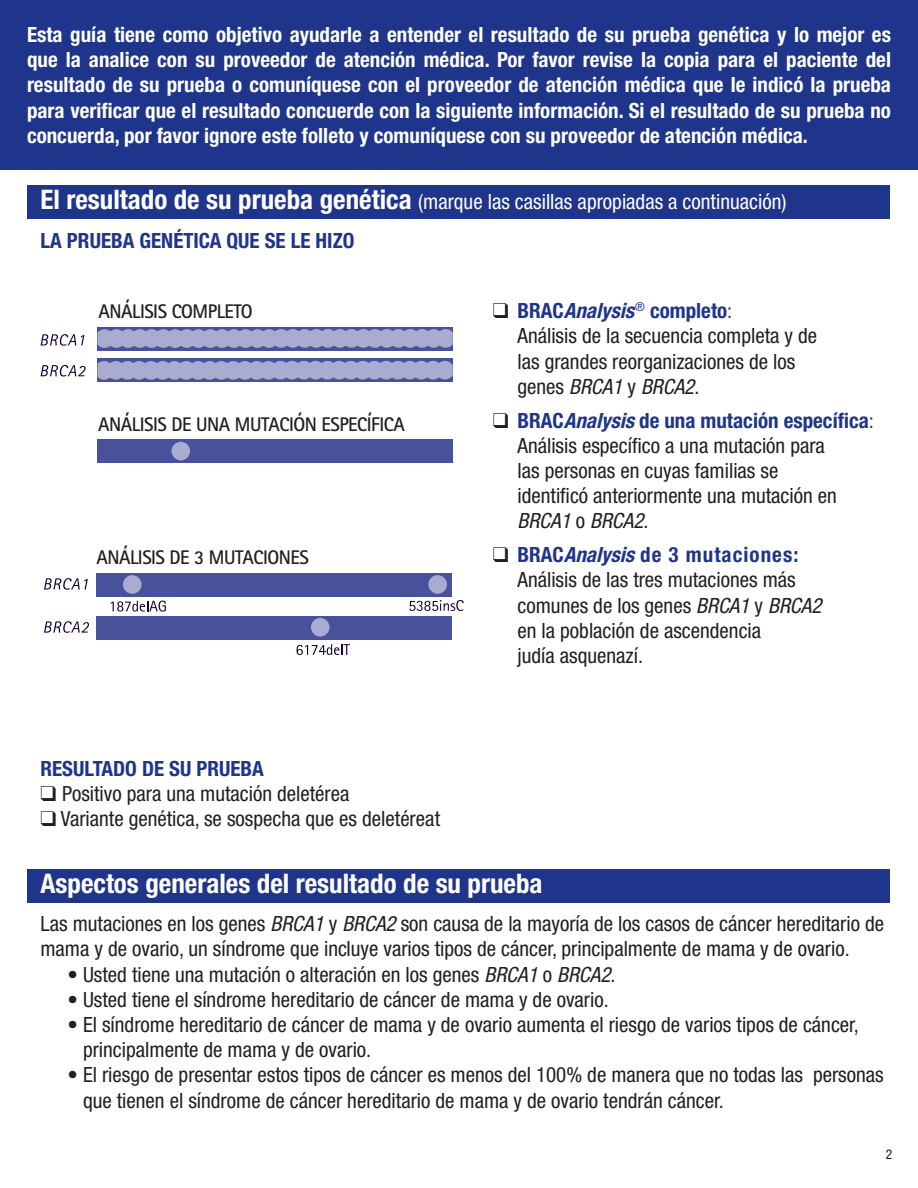
<style>
.page{position:relative;width:918px;height:1188px;background:#fff}
.page>*{position:absolute;margin:0;border:0;box-sizing:border-box;transform-origin:0 0}
.t1{font:700 condensed 27px "Helvetica Neue LT Std";color:#fff}
.t2{font:condensed 21px/25.2px "Helvetica Neue LT Std";color:#231f20}
.t3{font:700 condensed 21px/25.2px "Helvetica Neue LT Std";color:#fff;text-align:justify}
.t4{font:condensed 21px/38.7px "Helvetica Neue LT Std";color:#fff}
.t5{font:700 condensed 21px "Helvetica Neue LT Std";color:#1e358b}
.t6{font:700 19.8px "Rotis Sans Serif";letter-spacing:-.025em;color:#231f20;scale:.95 1}
.t7{font:condensed 13.5px "Helvetica Neue LT Std";color:#231f20}
.s1{font-weight:700;font-size:27px}
.s2{font-weight:700;color:#1e358b}
.s3{font-weight:700;font-style:italic;color:#1e358b}
.s4{color:#1e358b}
.s5{font-style:italic}
</style>
<div class="page">
<div style="left:28px;top:869px;width:862px;height:34px;background:#1e358b"></div>
<div style="left:28px;top:185px;width:862px;height:34px;background:#1e358b"></div>
<div style="left:0;top:0;width:918px;height:170px;background:#1e358b"></div>
<div style="left:97px;top:327px;width:356px;height:24px;background:#48529b"></div>
<div style="left:119px;top:329px;width:18px;height:19px;background:#aaabd1;border-radius:50%"></div>
<div style="left:142px;top:329px;width:19px;height:19px;background:#aaabd1;border-radius:50%"></div>
<div style="left:166px;top:329px;width:19px;height:19px;background:#aaabd1;border-radius:50%"></div>
<div style="left:189px;top:329px;width:19px;height:19px;background:#aaabd1;border-radius:50%"></div>
<div style="left:213px;top:329px;width:18px;height:19px;background:#aaabd1;border-radius:50%"></div>
<div style="left:236px;top:329px;width:19px;height:19px;background:#aaabd1;border-radius:50%"></div>
<div style="left:260px;top:329px;width:18px;height:19px;background:#aaabd1;border-radius:50%"></div>
<div style="left:248px;top:329px;width:19px;height:19px;background:#aaabd1;border-radius:50%"></div>
<div style="left:225px;top:329px;width:18px;height:19px;background:#aaabd1;border-radius:50%"></div>
<div style="left:201px;top:329px;width:19px;height:19px;background:#aaabd1;border-radius:50%"></div>
<div style="left:178px;top:329px;width:18px;height:19px;background:#aaabd1;border-radius:50%"></div>
<div style="left:154px;top:329px;width:19px;height:19px;background:#aaabd1;border-radius:50%"></div>
<div style="left:131px;top:329px;width:18px;height:19px;background:#aaabd1;border-radius:50%"></div>
<div style="left:107px;top:329px;width:19px;height:19px;background:#aaabd1;border-radius:50%"></div>
<div style="left:97px;top:359px;width:356px;height:23px;background:#48529b"></div>
<div style="left:97px;top:440px;width:356px;height:23px;background:#48529b"></div>
<div style="left:171px;top:442px;width:19px;height:18px;background:#aaabd1;border-radius:50%"></div>
<svg style="left:41px;top:334px;width:43px;height:12px"></svg>
<svg style="left:41px;top:365px;width:45px;height:11px"></svg>
<div style="left:272px;top:329px;width:18px;height:19px;background:#aaabd1;border-radius:50%"></div>
<div style="left:295px;top:329px;width:19px;height:19px;background:#aaabd1;border-radius:50%"></div>
<div style="left:319px;top:329px;width:18px;height:19px;background:#aaabd1;border-radius:50%"></div>
<div style="left:342px;top:329px;width:19px;height:19px;background:#aaabd1;border-radius:50%"></div>
<div style="left:366px;top:329px;width:18px;height:19px;background:#aaabd1;border-radius:50%"></div>
<div style="left:389px;top:329px;width:19px;height:19px;background:#aaabd1;border-radius:50%"></div>
<div style="left:413px;top:329px;width:18px;height:19px;background:#aaabd1;border-radius:50%"></div>
<div style="left:424px;top:329px;width:19px;height:19px;background:#aaabd1;border-radius:50%"></div>
<div style="left:401px;top:329px;width:19px;height:19px;background:#aaabd1;border-radius:50%"></div>
<div style="left:378px;top:329px;width:18px;height:19px;background:#aaabd1;border-radius:50%"></div>
<div style="left:354px;top:329px;width:19px;height:19px;background:#aaabd1;border-radius:50%"></div>
<div style="left:331px;top:329px;width:18px;height:19px;background:#aaabd1;border-radius:50%"></div>
<div style="left:307px;top:329px;width:19px;height:19px;background:#aaabd1;border-radius:50%"></div>
<div style="left:284px;top:329px;width:18px;height:19px;background:#aaabd1;border-radius:50%"></div>
<div style="left:118px;top:361px;width:19px;height:19px;background:#aaabd1;border-radius:50%"></div>
<div style="left:142px;top:361px;width:18px;height:19px;background:#aaabd1;border-radius:50%"></div>
<div style="left:165px;top:361px;width:19px;height:19px;background:#aaabd1;border-radius:50%"></div>
<div style="left:189px;top:361px;width:18px;height:19px;background:#aaabd1;border-radius:50%"></div>
<div style="left:212px;top:361px;width:19px;height:19px;background:#aaabd1;border-radius:50%"></div>
<div style="left:236px;top:361px;width:18px;height:19px;background:#aaabd1;border-radius:50%"></div>
<div style="left:259px;top:361px;width:19px;height:19px;background:#aaabd1;border-radius:50%"></div>
<div style="left:247px;top:361px;width:19px;height:19px;background:#aaabd1;border-radius:50%"></div>
<div style="left:224px;top:361px;width:19px;height:19px;background:#aaabd1;border-radius:50%"></div>
<div style="left:200px;top:361px;width:19px;height:19px;background:#aaabd1;border-radius:50%"></div>
<div style="left:177px;top:361px;width:19px;height:19px;background:#aaabd1;border-radius:50%"></div>
<div style="left:153px;top:361px;width:19px;height:19px;background:#aaabd1;border-radius:50%"></div>
<div style="left:130px;top:361px;width:18px;height:19px;background:#aaabd1;border-radius:50%"></div>
<div style="left:107px;top:361px;width:18px;height:19px;background:#aaabd1;border-radius:50%"></div>
<div style="left:271px;top:361px;width:19px;height:19px;background:#aaabd1;border-radius:50%"></div>
<div style="left:295px;top:361px;width:18px;height:19px;background:#aaabd1;border-radius:50%"></div>
<div style="left:318px;top:361px;width:19px;height:19px;background:#aaabd1;border-radius:50%"></div>
<div style="left:342px;top:361px;width:18px;height:19px;background:#aaabd1;border-radius:50%"></div>
<div style="left:365px;top:361px;width:19px;height:19px;background:#aaabd1;border-radius:50%"></div>
<div style="left:389px;top:361px;width:18px;height:19px;background:#aaabd1;border-radius:50%"></div>
<div style="left:412px;top:361px;width:19px;height:19px;background:#aaabd1;border-radius:50%"></div>
<div style="left:424px;top:361px;width:18px;height:19px;background:#aaabd1;border-radius:50%"></div>
<div style="left:400px;top:361px;width:19px;height:19px;background:#aaabd1;border-radius:50%"></div>
<div style="left:377px;top:361px;width:19px;height:19px;background:#aaabd1;border-radius:50%"></div>
<div style="left:353px;top:361px;width:19px;height:19px;background:#aaabd1;border-radius:50%"></div>
<div style="left:330px;top:361px;width:18px;height:19px;background:#aaabd1;border-radius:50%"></div>
<div style="left:306px;top:361px;width:19px;height:19px;background:#aaabd1;border-radius:50%"></div>
<div style="left:283px;top:361px;width:18px;height:19px;background:#aaabd1;border-radius:50%"></div>
<svg style="left:97px;top:329px;width:17px;height:19px"></svg>
<svg style="left:97px;top:361px;width:16px;height:19px"></svg>
<svg style="left:436px;top:329px;width:17px;height:19px"></svg>
<svg style="left:436px;top:361px;width:17px;height:19px"></svg>
<div style="left:96px;top:573px;width:355px;height:24px;background:#48529b"></div>
<div style="left:123px;top:575px;width:19px;height:19px;background:#aaabd1;border-radius:50%"></div>
<div style="left:428px;top:575px;width:19px;height:19px;background:#aaabd1;border-radius:50%"></div>
<div style="left:96px;top:616px;width:355px;height:23px;background:#48529b"></div>
<div style="left:311px;top:618px;width:19px;height:19px;background:#aaabd1;border-radius:50%"></div>
<svg style="left:44px;top:578px;width:44px;height:12px"></svg>
<svg style="left:44px;top:621px;width:45px;height:12px"></svg>
<svg style="left:111px;top:601px;width:55px;height:11px"></svg>
<svg style="left:409px;top:600px;width:55px;height:11px"></svg>
<svg style="left:297px;top:644px;width:53px;height:11px"></svg>
<p class="t3" style="left:27px;top:22px;width:866px">Esta guía tiene como objetivo ayudarle a entender el resultado de su prueba genética y lo mejor es que la analice con su proveedor de atención médica. Por favor revise la copia para el paciente del resultado de su prueba o comuníquese con el proveedor de atención médica que le indicó la prueba para verificar que el resultado concuerde con la siguiente información. Si el resultado de su prueba no concuerda, por favor ignore este folleto y comuníquese con su proveedor de atención médica.</p>
<p class="t4" style="left:40px;top:182px;width:747px"><span class="s1">El resultado de su prueba genética</span> (marque las casillas apropiadas a continuación)<br><span class="s2">LA PRUEBA GENÉTICA QUE SE LE HIZO</span></p>
<p class="t6" style="left:98px;top:299px;width:164px">ANÁLISIS COMPLETO</p>
<p class="t6" style="left:98px;top:411px;width:324px">ANÁLISIS DE UNA MUTACIÓN ESPECÍFICA</p>
<p class="t6" style="left:96px;top:545px;width:225px">ANÁLISIS DE 3 MUTACIONES</p>
<p class="t5" style="left:41px;top:756px;width:225px">RESULTADO DE SU PRUEBA</p>
<p class="t2" style="left:41px;top:781px;width:310px">❑ Positivo para una mutación deletérea</p>
<p class="t2" style="left:41px;top:806px;width:401px">❑ Variante genética, se sospecha que es deletéreat</p>
<p class="t2" style="left:518px;top:298px;width:301px;text-indent:-25px">❑ <span class="s2">BRAC</span><span class="s3">Analysis</span><sup>®</sup> <span class="s2">completo</span><span class="s4">:<br></span>Análisis de la secuencia completa y de las grandes reorganizaciones de los genes <span class="s5">BRCA1</span> y <span class="s5">BRCA2</span>.</p>
<p class="t2" style="left:518px;top:407px;width:358px;text-indent:-25px">❑ <span class="s2">BRAC</span><span class="s3">Analysis</span><span class="s2">de una mutación específica</span><span class="s4">:<br></span>Análisis específico a una mutación para<br>las personas en cuyas familias se<br>identificó anteriormente una mutación en <span class="s5">BRCA1</span> o <span class="s5">BRCA2</span>.</p>
<p class="t2" style="left:518px;top:542px;width:305px;text-indent:-25px">❑ <span class="s2">BRAC</span><span class="s3">Analysis</span> <span class="s2">de 3 mutaciones:<br></span>Análisis de las tres mutaciones más comunes de los genes <span class="s5">BRCA1</span> y <span class="s5">BRCA2 </span>en la población de ascendencia<br>judía asquenazí.</p>
<p class="t1" style="left:41px;top:867px;width:504px">Aspectos generales del resultado de su prueba</p>
<p class="t2" style="left:41px;top:911px;width:845px">Las mutaciones en los genes <span class="s5">BRCA1</span> y <span class="s5">BRCA2</span> son causa de la mayoría de los casos de cáncer hereditario de mama y de ovario, un síndrome que incluye varios tipos de cáncer, principalmente de mama y de ovario.</p>
<p class="t2" style="left:68px;top:962px;width:549px">• Usted tiene una mutación o alteración en los genes <span class="s5">BRCA1</span> o <span class="s5">BRCA2</span>.</p>
<p class="t2" style="left:68px;top:987px;width:543px">• Usted tiene el síndrome hereditario de cáncer de mama y de ovario.</p>
<p class="t2" style="left:83px;top:1012px;width:777px;text-indent:-16px">• El síndrome hereditario de cáncer de mama y de ovario aumenta el riesgo de varios tipos de cáncer, principalmente de mama y de ovario.</p>
<p class="t2" style="left:83px;top:1062px;width:802px;text-indent:-16px">• El riesgo de presentar estos tipos de cáncer es menos del 100% de manera que no todas las personas que tienen el síndrome de cáncer hereditario de mama y de ovario tendrán cáncer.</p>
<p class="t7" style="left:886px;top:1147px;width:8px">2</p>
</div>
